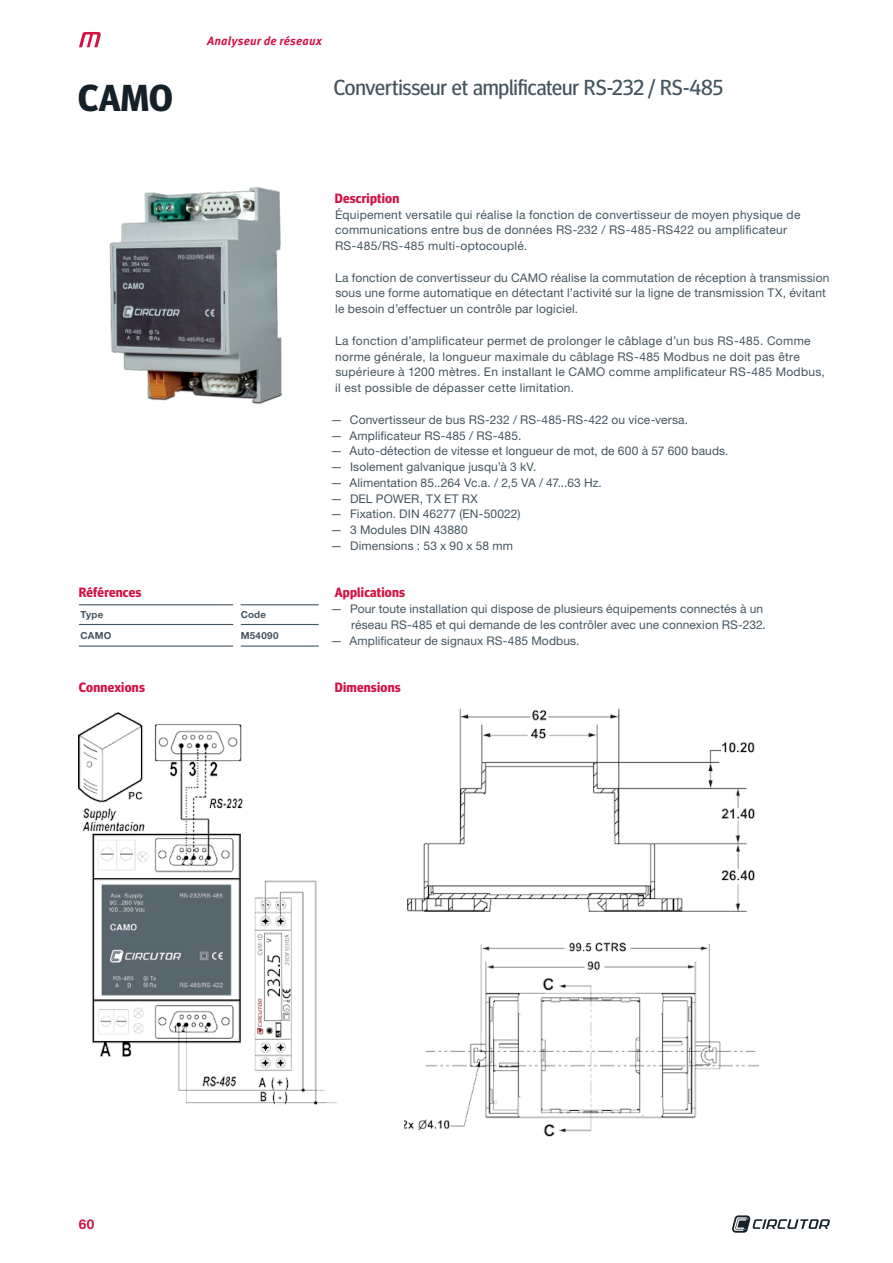
<style>
.page{position:relative;width:893px;height:1263px;background:#fff}
.page>*{position:absolute;margin:0;border:0;box-sizing:border-box;transform-origin:0 0}
.t1{font:700 37.5px "Meta Head OT";color:#152128}
.t2{font:21.75px "Meta Head OT";letter-spacing:-.005em;color:#455560}
.t3{font:700 13.5px "Meta Head OT";letter-spacing:.015em;color:#d21242}
.t4{font:700 13.5px "Helvetica Neue LT Std";color:#d21242}
.t5{font:12px/15.8px "Helvetica Neue LT Std";letter-spacing:.015em;color:#455560}
.t6{font:italic 700 12px "Meta Pro";letter-spacing:.01em;color:#d21242}
.t7{font:700 9.75px "Helvetica Neue LT Std";letter-spacing:.03em;color:#455560}
</style>
<div class="page">
<svg style="left:732px;top:1215px;width:98px;height:18px"></svg>
<svg style="left:79px;top:32px;width:22px;height:15px"></svg>
<hr style="left:241px;top:624px;width:78px;height:1px;background:#455560">
<hr style="left:79px;top:645px;width:154px;height:2px;background:#455560">
<hr style="left:241px;top:645px;width:78px;height:2px;background:#455560">
<hr style="left:241px;top:604px;width:78px;height:1px;background:#455560">
<hr style="left:79px;top:624px;width:154px;height:1px;background:#455560">
<hr style="left:79px;top:604px;width:154px;height:1px;background:#455560">
<img style="left:79px;top:712px;width:258px;height:393px">
<img style="left:407px;top:709px;width:348px;height:202px">
<img style="left:404px;top:942px;width:354px;height:195px">
<img style="left:109px;top:186px;width:173px;height:218px">
<p class="t6" style="left:207px;top:32px;width:116px">Analyseur de réseaux</p>
<h1 class="t1" style="left:78px;top:75px;width:96px">CAMO</h1>
<h2 class="t2" style="left:334px;top:74px;width:391px">Convertisseur et amplificateur RS-232 / RS-485</h2>
<p class="t3" style="left:335px;top:190px;width:66px">Description</p>
<p class="t5" style="left:335px;top:206px;width:467px">Équipement versatile qui réalise la fonction de convertisseur de moyen physique de communications entre bus de données RS-232 / RS-485-RS422 ou amplificateur<br>RS-485/RS-485 multi-optocouplé.</p>
<p class="t5" style="left:335px;top:269px;width:496px">La fonction de convertisseur du CAMO réalise la commutation de réception à transmission sous une forme automatique en détectant l’activité sur la ligne de transmission TX, évitant le besoin d’effectuer un contrôle par logiciel.</p>
<p class="t5" style="left:335px;top:332px;width:491px">La fonction d’amplificateur permet de prolonger le câblage d’un bus RS-485. Comme norme générale, la longueur maximale du câblage RS-485 Modbus ne doit pas être supérieure à 1200 mètres. En installant le CAMO comme amplificateur RS-485 Modbus, il est possible de dépasser cette limitation.</p>
<p class="t5" style="left:331px;top:411px;width:359px">— Convertisseur de bus RS-232 / RS-485-RS-422 ou vice-versa.</p>
<p class="t5" style="left:331px;top:427px;width:192px">— Amplificateur RS-485 / RS-485.</p>
<p class="t5" style="left:331px;top:443px;width:399px">— Auto-détection de vitesse et longueur de mot, de 600 à 57 600 bauds.</p>
<p class="t5" style="left:331px;top:459px;width:207px">— Isolement galvanique jusqu’à 3 kV.</p>
<p class="t5" style="left:331px;top:474px;width:273px">— Alimentation 85..264 Vc.a. / 2,5 VA / 47...63 Hz.</p>
<p class="t5" style="left:331px;top:490px;width:149px">— DEL POWER, TX ET RX</p>
<p class="t5" style="left:331px;top:506px;width:191px">— Fixation. DIN 46277 (EN-50022)</p>
<p class="t5" style="left:331px;top:522px;width:139px">— 3 Modules DIN 43880</p>
<p class="t5" style="left:331px;top:538px;width:184px">— Dimensions : 53 x 90 x 58 mm</p>
<p class="t3" style="left:79px;top:585px;width:64px">Références</p>
<p class="t3" style="left:335px;top:585px;width:72px">Applications</p>
<p class="t7" style="left:81px;top:609px;width:24px">Type</p>
<p class="t7" style="left:241px;top:609px;width:27px">Code</p>
<p class="t7" style="left:81px;top:629px;width:32px">CAMO</p>
<p class="t7" style="left:241px;top:629px;width:39px">M54090</p>
<p class="t5" style="left:331px;top:601px;width:437px;text-align:right">— Pour toute installation qui dispose de plusieurs équipements connectés à un réseau RS-485 et qui demande de les contrôler avec une connexion RS-232.</p>
<p class="t5" style="left:331px;top:632px;width:250px">— Amplificateur de signaux RS-485 Modbus.</p>
<p class="t3" style="left:79px;top:679px;width:67px">Connexions</p>
<p class="t3" style="left:335px;top:679px;width:67px">Dimensions</p>
<p class="t4" style="left:79px;top:1216px;width:17px">60</p>
</div>
